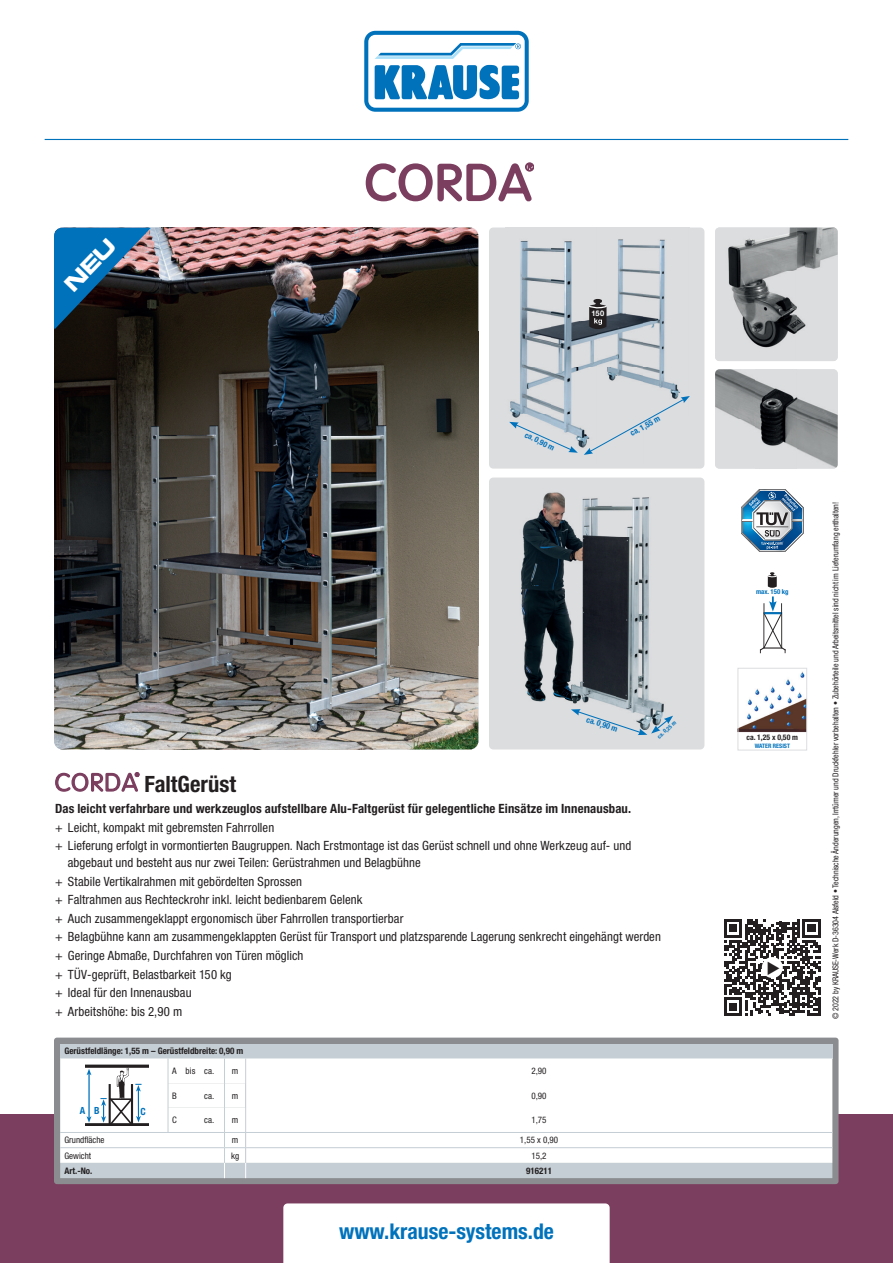
<style>
.page{position:relative;width:893px;height:1263px;background:#fff}
.page>*{position:absolute;margin:0;border:0;box-sizing:border-box;transform-origin:0 0}
.t1{font:700 condensed 22.5px "Helvetica Neue LTW1 G";color:#231f20}
.t2{font:700 condensed 21.75px "Helvetica Neue LTW1 G";color:#0072bc}
.t3{font:condensed 12.75px/18.6px "Helvetica Neue LTW1 G";letter-spacing:.005em;color:#231f20}
.t4{font:700 condensed 12.75px "Helvetica Neue LTW1 G";letter-spacing:.01em;color:#231f20}
.t5{font:700 condensed 9.9px "Helvetica Neue LTW1 G";color:#0072bc}
.t6{font:condensed 9px "Helvetica Neue LTW1 G";color:#231f20}
.t7{font:700 condensed 9px "Helvetica Neue LTW1 G";color:#231f20}
.t8{font:condensed 8.25px "Helvetica Neue LTW1 G";letter-spacing:-.005em;color:#231f20}
.t9{font:700 condensed 8.1px "Helvetica Neue LTW1 G";color:#0072bc}
.t10{font:700 condensed 7.95px "Helvetica Neue LTW1 G";color:#0072bc}
.t11{font:700 condensed 7.8px "Helvetica Neue LTW1 G";color:#0072bc}
.t12{font:700 condensed 7.65px "Helvetica Neue LTW1 G";color:#231f20}
.t13{font:700 7.5px "Helvetica Neue LT";color:#fff}
.t14{font:700 condensed 6.75px "Helvetica Neue LTW1 G";color:#0072bc}
.t15{font:700 condensed 6px "Helvetica Neue LTW1 G";color:#0072bc}
.t16{font:700 condensed 5.7px "Helvetica Neue LTW1 G";color:#0072bc}
</style>
<div class="page">
<svg style="left:741px;top:489px;width:63px;height:63px"></svg>
<img style="left:54px;top:227px;width:424px;height:522px">
<img style="left:740px;top:671px;width:65px;height:62px">
<div style="left:738px;top:668px;width:69px;height:82px;border:1px solid #dcdddf"></div>
<svg style="left:55px;top:772px;width:84px;height:20px"></svg>
<hr style="left:45px;top:139px;width:803px;height:1px;background:#0072bc">
<div style="left:0;top:1114px;width:893px;height:149px;background:#7c3e5f"></div>
<div style="left:283px;top:1203px;width:327px;height:60px;background:#fff"></div>
<div style="left:54px;top:1037px;width:784px;height:147px;background:#8a8c8f;border-radius:3px"></div>
<div style="left:363px;top:29px;width:167px;height:84px;background:#cde3f1;border-radius:13px"></div>
<svg style="left:364px;top:31px;width:165px;height:81px;background:#8cc0e1"></svg>
<div style="left:489px;top:477px;width:215px;height:272px;background:#dcdddf;border-radius:4px"></div>
<div style="left:489px;top:227px;width:215px;height:242px;background:#dcdddf;border-radius:4px"></div>
<img style="left:715px;top:227px;width:123px;height:134px">
<img style="left:715px;top:369px;width:123px;height:100px">
<svg style="left:366px;top:163px;width:168px;height:38px"></svg>
<svg style="left:767px;top:572px;width:10px;height:16px"></svg>
<svg style="left:759px;top:596px;width:27px;height:57px"></svg>
<img style="left:509px;top:239px;width:171px;height:209px">
<svg style="left:584px;top:396px;width:106px;height:59px"></svg>
<svg style="left:509px;top:422px;width:69px;height:31px"></svg>
<img style="left:521px;top:492px;width:143px;height:217px">
<svg style="left:571px;top:709px;width:102px;height:26px"></svg>
<svg style="left:588px;top:299px;width:19px;height:30px"></svg>
<div style="left:591px;top:311px;width:13px;height:5px;background:#231f20"></div>
<div style="left:60px;top:1043px;width:772px;height:15px;background:#c4ced4"></div>
<svg style="left:60px;top:1058px;width:772px;height:120px;background:#f3f5f6"></svg>
<svg style="left:724px;top:919px;width:97px;height:97px"></svg>
<svg style="left:54px;top:227px;width:97px;height:103px;background:#1b4d71"></svg>
<p class="t13" style="left:591px;top:309px;width:14px">150</p>
<p class="t11" style="left:527px;top:430px;width:33px;rotate:26deg">ca. 0,90 m</p>
<p class="t9" style="left:628px;top:429px;width:34px;rotate:-29deg">ca. 1,55 m</p>
<p class="t10" style="left:588px;top:715px;width:34px;rotate:18deg">ca. 0,90 m</p>
<p class="t16" style="left:656px;top:734px;width:24px;rotate:-41deg">ca. 0,25 m</p>
<h1 class="t1" style="left:145px;top:770px;width:93px">FaltGerüst</h1>
<p class="t4" style="left:55px;top:801px;width:578px">Das leicht verfahrbare und werkzeuglos aufstellbare Alu-Faltgerüst für gelegentliche Einsätze im Innenausbau.</p>
<p class="t3" style="left:55px;top:818px;width:578px">+ Leicht, kompakt mit gebremsten Fahrrollen<br>+ Lieferung erfolgt in vormontierten Baugruppen. Nach Erstmontage ist das Gerüst schnell und ohne Werkzeug auf- und</p>
<p class="t3" style="left:55px;top:853px;width:607px;text-indent:13px">abgebaut und besteht aus nur zwei Teilen: Gerüstrahmen und Belagbühne<br>+ Stabile Vertikalrahmen mit gebördelten Sprossen<br>+ Faltrahmen aus Rechteckrohr inkl. leicht bedienbarem Gelenk<br>+ Auch zusammengeklappt ergonomisch über Fahrrollen transportierbar<br>+ Belagbühne kann am zusammengeklappten Gerüst für Transport und platzsparende Lagerung senkrecht eingehängt werden + Geringe Abmaße, Durchfahren von Türen möglich<br>+ TÜV-geprüft, Belastbarkeit 150 kg<br>+ Ideal für den Innenausbau<br>+ Arbeitshöhe: bis 2,90 m</p>
<p class="t7" style="left:64px;top:1046px;width:180px">Gerüstfeldlänge: 1,55 m – Gerüstfeldbreite: 0,90 m</p>
<p class="t5" style="left:80px;top:1105px;width:21px">A B</p>
<p class="t5" style="left:141px;top:1105px;width:7px">C</p>
<p class="t6" style="left:172px;top:1065px;width:43px">A bis ca.</p>
<p class="t6" style="left:232px;top:1065px;width:8px">m</p>
<p class="t6" style="left:531px;top:1065px;width:17px">2,90</p>
<p class="t6" style="left:172px;top:1090px;width:6px">B</p>
<p class="t6" style="left:204px;top:1090px;width:36px">ca. m</p>
<p class="t6" style="left:531px;top:1090px;width:17px">0,90</p>
<p class="t6" style="left:172px;top:1115px;width:6px">C</p>
<p class="t6" style="left:204px;top:1115px;width:36px">ca. m</p>
<p class="t6" style="left:531px;top:1115px;width:17px">1,75</p>
<p class="t6" style="left:64px;top:1135px;width:42px">Grundfläche</p>
<p class="t6" style="left:232px;top:1135px;width:8px">m</p>
<p class="t6" style="left:520px;top:1135px;width:40px">1,55 x 0,90</p>
<p class="t6" style="left:64px;top:1150px;width:28px">Gewicht</p>
<p class="t6" style="left:231px;top:1150px;width:10px">kg</p>
<p class="t6" style="left:531px;top:1150px;width:17px">15,2</p>
<p class="t7" style="left:64px;top:1165px;width:29px">Art.-No.</p>
<p class="t7" style="left:526px;top:1165px;width:27px">916211</p>
<h2 class="t2" style="left:339px;top:1218px;width:216px">www.krause-systems.de</h2>
<p class="t14" style="left:756px;top:588px;width:34px">max. 150 kg</p>
<p class="t12" style="left:747px;top:733px;width:53px">ca. 1,25 x 0,50 m</p>
<p class="t15" style="left:755px;top:742px;width:37px">WATER RESIST</p>
<p class="t8" style="left:831px;top:1019px;width:519px;rotate:-90deg">© 2022 by KRAUSE-Werk D-36304 Alsfeld • Technische Änderungen, Irrtümer und Druckfehler vorbehalten • Zubehörteile und Arbeitsmittel sind nicht im Lieferumfang enthalten!</p>
</div>
